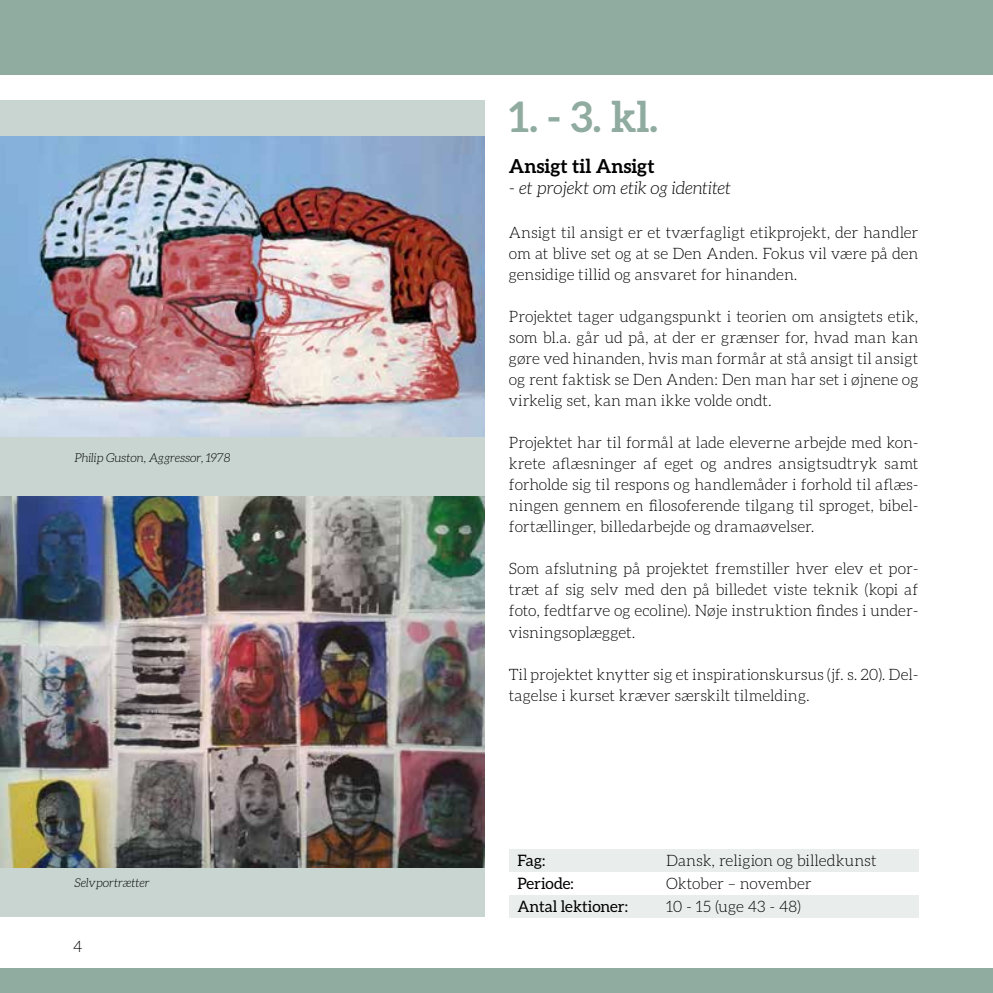
<style>
.page{position:relative;width:993px;height:993px;background:#fff}
.page>*{position:absolute;margin:0;border:0;box-sizing:border-box;transform-origin:0 0}
.t1{font:700 42px "Aleo";color:#90aba0}
.t2{font:700 19.25px "Aleo";color:#000}
.t3{font:italic 300 17.5px "Aleo";letter-spacing:-.005em;color:#000}
.t4{font:300 15.75px/21px "Aleo";color:#000;text-align:justify}
.t5{font:15.75px "Aleo";color:#000}
.t6{font:italic 300 12.25px "Aleo";letter-spacing:-.005em;color:#000}
</style>
<div class="page">
<div style="left:0;top:100px;width:484px;height:816px;background:#c8d5d0"></div>
<div style="left:508px;top:849px;width:410px;height:23px;background:#e9eeec"></div>
<div style="left:508px;top:894px;width:410px;height:23px;background:#e9eeec"></div>
<div style="left:0;top:0;width:992px;height:74px;background:#90aba0"></div>
<div style="left:0;top:967px;width:992px;height:25px;background:#90aba0"></div>
<img style="left:0;top:136px;width:484px;height:300px">
<img style="left:0;top:496px;width:484px;height:371px">
<p class="t6" style="left:74px;top:450px;width:158px">Philip Guston, Aggressor, 1978</p>
<p class="t6" style="left:74px;top:875px;width:77px">Selvportrætter</p>
<p class="t4" style="left:73px;top:935px;width:11px">4</p>
<h1 class="t1" style="left:508px;top:92px;width:150px">1. - 3. kl.</h1>
<p class="t2" style="left:508px;top:155px;width:147px">Ansigt til Ansigt</p>
<p class="t3" style="left:508px;top:179px;width:223px">- et projekt om etik og identitet</p>
<p class="t4" style="left:508px;top:222px;width:411px">Ansigt til ansigt er et tværfagligt etikprojekt, der handler om at blive set og at se Den Anden. Fokus vil være på den gensidige tillid og ansvaret for hinanden.</p>
<p class="t4" style="left:508px;top:306px;width:411px">Projektet tager udgangspunkt i teorien om ansigtets etik, som bl.a. går ud på, at der er grænser for, hvad man kan gøre ved hinanden, hvis man formår at stå ansigt til ansigt og rent faktisk se Den Anden: Den man har set i øjnene og virkelig set, kan man ikke volde ondt.</p>
<p class="t4" style="left:508px;top:432px;width:411px">Projektet har til formål at lade eleverne arbejde med kon&shy;krete aflæsninger af eget og andres ansigtsudtryk samt forholde sig til respons og handlemåder i forhold til aflæs&shy;ningen gennem en filosoferende tilgang til sproget, bibel&shy;fortællinger, billedarbejde og dramaøvelser.</p>
<p class="t4" style="left:508px;top:558px;width:411px">Som afslutning på projektet fremstiller hver elev et por&shy;træt af sig selv med den på billedet viste teknik (kopi af foto, fedtfarve og ecoline). Nøje instruktion findes i under&shy;visningsoplægget.</p>
<p class="t4" style="left:508px;top:663px;width:411px">Til projektet knytter sig et inspirationskursus (jf. s. 20). Del&shy;tagelse i kurset kræver særskilt tilmelding.</p>
<p class="t5" style="left:517px;top:851px;width:30px">Fag:</p>
<p class="t4" style="left:666px;top:850px;width:212px">Dansk, religion og billedkunst</p>
<p class="t5" style="left:517px;top:874px;width:58px">Periode:</p>
<p class="t4" style="left:666px;top:872px;width:147px">Oktober – november</p>
<p class="t5" style="left:517px;top:897px;width:112px">Antal lektioner:</p>
<p class="t4" style="left:666px;top:895px;width:136px">10 - 15 (uge 43 - 48)</p>
</div>
